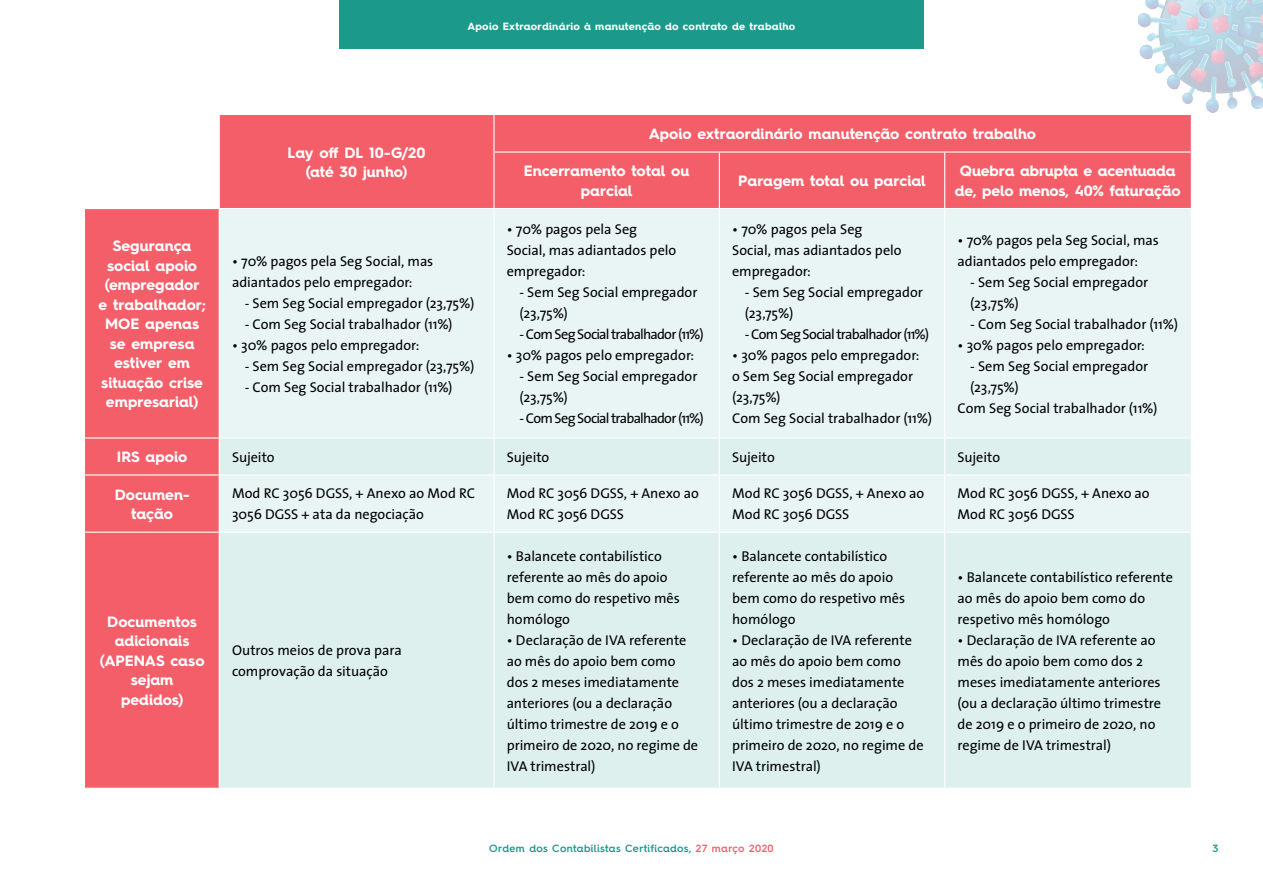
<style>
.page{position:relative;width:1263px;height:893px;background:#fff}
.page>*{position:absolute;margin:0;border:0;box-sizing:border-box;transform-origin:0 0}
.t1{font:700 15px/19.5px "Hurme Geometric Sans 4";letter-spacing:-.005em;color:#fff;text-align:center}
.t2{font:14.25px/21px "The Sans";letter-spacing:-.005em;color:#000}
.t3{font:14.25px "The Sans";letter-spacing:-.055em;color:#000}
.t4{font:700 10.5px "Hurme Geometric Sans 4";letter-spacing:.02em;color:#fff}
.t5{font:600 10.5px "Hurme Geometric Sans 4";letter-spacing:.025em;color:#1b998b}
.s1{color:#f45e69}
</style>
<div class="page">
<div style="left:339px;top:0;width:585px;height:49px;background:#1b998b"></div>
<img style="left:1204px;top:0;width:33px;height:113px">
<img style="left:1251px;top:0;width:12px;height:109px">
<img style="left:1178px;top:0;width:20px;height:104px">
<img style="left:1244px;top:0;width:7px;height:95px">
<img style="left:1164px;top:0;width:14px;height:90px">
<img style="left:1198px;top:0;width:6px;height:93px">
<img style="left:1237px;top:0;width:7px;height:92px">
<img style="left:1151px;top:0;width:13px;height:74px">
<img style="left:1139px;top:41px;width:12px;height:19px">
<img style="left:1145px;top:0;width:6px;height:41px">
<img style="left:1138px;top:13px;width:7px;height:15px">
<div style="left:220px;top:115px;width:971px;height:93px;background:#f45e69"></div>
<div style="left:85px;top:209px;width:134px;height:579px;background:#f45e69"></div>
<div style="left:220px;top:209px;width:971px;height:228px;background:#e8f5f4"></div>
<svg style="left:220px;top:439px;width:971px;height:349px;background:#def0ef"></svg>
<hr style="left:493px;top:115px;width:1px;height:37px;background:#fff">
<hr style="left:493px;top:152px;width:1px;height:56px;background:#fff">
<hr style="left:719px;top:153px;width:1px;height:55px;background:#fff">
<hr style="left:944px;top:153px;width:1px;height:55px;background:#fff">
<hr style="left:493px;top:209px;width:1px;height:228px;background:#fff">
<hr style="left:719px;top:209px;width:1px;height:228px;background:#fff">
<hr style="left:944px;top:209px;width:1px;height:228px;background:#fff">
<hr style="left:493px;top:439px;width:1px;height:35px;background:#fff">
<hr style="left:719px;top:439px;width:1px;height:35px;background:#fff">
<hr style="left:944px;top:439px;width:1px;height:35px;background:#fff">
<hr style="left:219px;top:474px;width:275px;height:2px;background:#fff">
<hr style="left:494px;top:474px;width:225px;height:2px;background:#fff">
<hr style="left:493px;top:476px;width:1px;height:56px;background:#fff">
<hr style="left:719px;top:474px;width:226px;height:2px;background:#fff">
<hr style="left:719px;top:476px;width:1px;height:56px;background:#fff">
<hr style="left:945px;top:474px;width:246px;height:2px;background:#fff">
<hr style="left:944px;top:476px;width:1px;height:56px;background:#fff">
<hr style="left:219px;top:532px;width:275px;height:1px;background:#fff">
<hr style="left:494px;top:532px;width:225px;height:1px;background:#fff">
<hr style="left:493px;top:533px;width:1px;height:255px;background:#fff">
<hr style="left:719px;top:532px;width:226px;height:1px;background:#fff">
<hr style="left:719px;top:533px;width:1px;height:255px;background:#fff">
<hr style="left:945px;top:532px;width:246px;height:1px;background:#fff">
<hr style="left:944px;top:533px;width:1px;height:255px;background:#fff">
<hr style="left:494px;top:151px;width:225px;height:2px;background:#fff">
<hr style="left:719px;top:151px;width:226px;height:2px;background:#fff">
<hr style="left:945px;top:151px;width:246px;height:2px;background:#fff">
<hr style="left:85px;top:437px;width:134px;height:2px;background:#fff">
<hr style="left:85px;top:474px;width:134px;height:2px;background:#fff">
<hr style="left:85px;top:532px;width:134px;height:1px;background:#fff">
<p class="t4" style="left:467px;top:18px;width:329px">Apoio Extraordinário à manutenção do contrato de trabalho</p>
<p class="t1" style="left:98px;top:236px;width:109px">Segurança social apoio (empregador e trabalhador;<br>MOE apenas se empresa estiver em situação crise empresarial)</p>
<p class="t1" style="left:288px;top:143px;width:139px">Lay off DL 10-G/20 (até 30 junho)</p>
<p class="t2" style="left:232px;top:250px;width:203px">• 70% pagos pela Seg Social, mas adiantados pelo empregador:</p>
<p class="t2" style="left:245px;top:292px;width:231px">- Sem Seg Social empregador (23,75%)</p>
<p class="t2" style="left:245px;top:313px;width:209px">- Com Seg Social trabalhador (11%)</p>
<p class="t2" style="left:232px;top:334px;width:189px">• 30% pagos pelo empregador:</p>
<p class="t2" style="left:245px;top:355px;width:231px">- Sem Seg Social empregador (23,75%)</p>
<p class="t2" style="left:245px;top:376px;width:209px">- Com Seg Social trabalhador (11%)</p>
<p class="t1" style="left:649px;top:124px;width:389px">Apoio extraordinário manutenção contrato trabalho</p>
<p class="t1" style="left:524px;top:161px;width:167px">Encerramento total ou parcial</p>
<p class="t1" style="left:738px;top:171px;width:189px">Paragem total ou parcial</p>
<p class="t1" style="left:955px;top:161px;width:227px">Quebra abrupta e acentuada de, pelo menos, 40% faturação</p>
<p class="t2" style="left:507px;top:218px;width:171px">• 70% pagos pela Seg<br>Social, mas adiantados pelo empregador:</p>
<p class="t2" style="left:519px;top:281px;width:179px">- Sem Seg Social empregador (23,75%)</p>
<p class="t3" style="left:519px;top:322px;width:186px">- Com Seg Social trabalhador (11%)</p>
<p class="t2" style="left:507px;top:344px;width:189px">• 30% pagos pelo empregador:</p>
<p class="t2" style="left:519px;top:365px;width:179px">- Sem Seg Social empregador (23,75%)</p>
<p class="t3" style="left:519px;top:406px;width:186px">- Com Seg Social trabalhador (11%)</p>
<p class="t2" style="left:732px;top:218px;width:171px">• 70% pagos pela Seg<br>Social, mas adiantados pelo empregador:</p>
<p class="t2" style="left:745px;top:281px;width:179px">- Sem Seg Social empregador (23,75%)</p>
<p class="t3" style="left:745px;top:322px;width:186px">- Com Seg Social trabalhador (11%)</p>
<p class="t2" style="left:732px;top:344px;width:201px">• 30% pagos pelo empregador:<br>o Sem Seg Social empregador (23,75%)<br>Com Seg Social trabalhador (11%)</p>
<p class="t2" style="left:957px;top:229px;width:203px">• 70% pagos pela Seg Social, mas adiantados pelo empregador:</p>
<p class="t2" style="left:970px;top:271px;width:179px">- Sem Seg Social empregador (23,75%)</p>
<p class="t2" style="left:970px;top:313px;width:209px">- Com Seg Social trabalhador (11%)</p>
<p class="t2" style="left:957px;top:334px;width:189px">• 30% pagos pelo empregador:</p>
<p class="t2" style="left:970px;top:355px;width:179px">- Sem Seg Social empregador</p>
<p class="t2" style="left:970px;top:376px;width:50px">(23,75%)</p>
<p class="t2" style="left:957px;top:397px;width:201px">Com Seg Social trabalhador (11%)</p>
<p class="t1" style="left:117px;top:447px;width:72px">IRS apoio</p>
<p class="t2" style="left:232px;top:446px;width:44px">Sujeito</p>
<p class="t2" style="left:507px;top:446px;width:44px">Sujeito</p>
<p class="t2" style="left:732px;top:446px;width:44px">Sujeito</p>
<p class="t2" style="left:957px;top:446px;width:44px">Sujeito</p>
<p class="t1" style="left:115px;top:484px;width:76px">Documen&shy;tação</p>
<p class="t2" style="left:232px;top:483px;width:245px">Mod RC 3056 DGSS, + Anexo ao Mod RC<br>3056 DGSS + ata da negociação</p>
<p class="t2" style="left:507px;top:483px;width:194px">Mod RC 3056 DGSS, + Anexo ao<br>Mod RC 3056 DGSS</p>
<p class="t2" style="left:732px;top:483px;width:194px">Mod RC 3056 DGSS, + Anexo ao<br>Mod RC 3056 DGSS</p>
<p class="t2" style="left:957px;top:483px;width:194px">Mod RC 3056 DGSS, + Anexo ao<br>Mod RC 3056 DGSS</p>
<p class="t1" style="left:100px;top:612px;width:106px">Documentos adicionais (APENAS caso sejam pedidos)</p>
<p class="t2" style="left:232px;top:639px;width:171px">Outros meios de prova para comprovação da situação</p>
<p class="t2" style="left:507px;top:545px;width:175px">• Balancete contabilístico referente ao mês do apoio bem como do respetivo mês homólogo</p>
<p class="t2" style="left:507px;top:629px;width:193px">• Declaração de IVA referente ao mês do apoio bem como dos 2 meses imediatamente anteriores (ou a declaração último trimestre de 2019 e o primeiro de 2020, no regime de<br>IVA trimestral)</p>
<p class="t2" style="left:732px;top:545px;width:175px">• Balancete contabilístico referente ao mês do apoio bem como do respetivo mês homólogo</p>
<p class="t2" style="left:732px;top:629px;width:193px">• Declaração de IVA referente ao mês do apoio bem como dos 2 meses imediatamente anteriores (ou a declaração último trimestre de 2019 e o primeiro de 2020, no regime de<br>IVA trimestral)</p>
<p class="t2" style="left:957px;top:566px;width:217px">• Balancete contabilístico referente ao mês do apoio bem como do respetivo mês homólogo</p>
<p class="t2" style="left:957px;top:629px;width:205px">• Declaração de IVA referente ao mês do apoio bem como dos 2 meses imediatamente anteriores (ou a declaração último trimestre de 2019 e o primeiro de 2020, no regime de IVA trimestral)</p>
<p class="t5" style="left:489px;top:841px;width:286px">Ordem dos Contabilistas Certificados, <span class="s1">27 março 2020</span></p>
<p class="t5" style="left:1212px;top:841px;width:7px">3</p>
</div>
